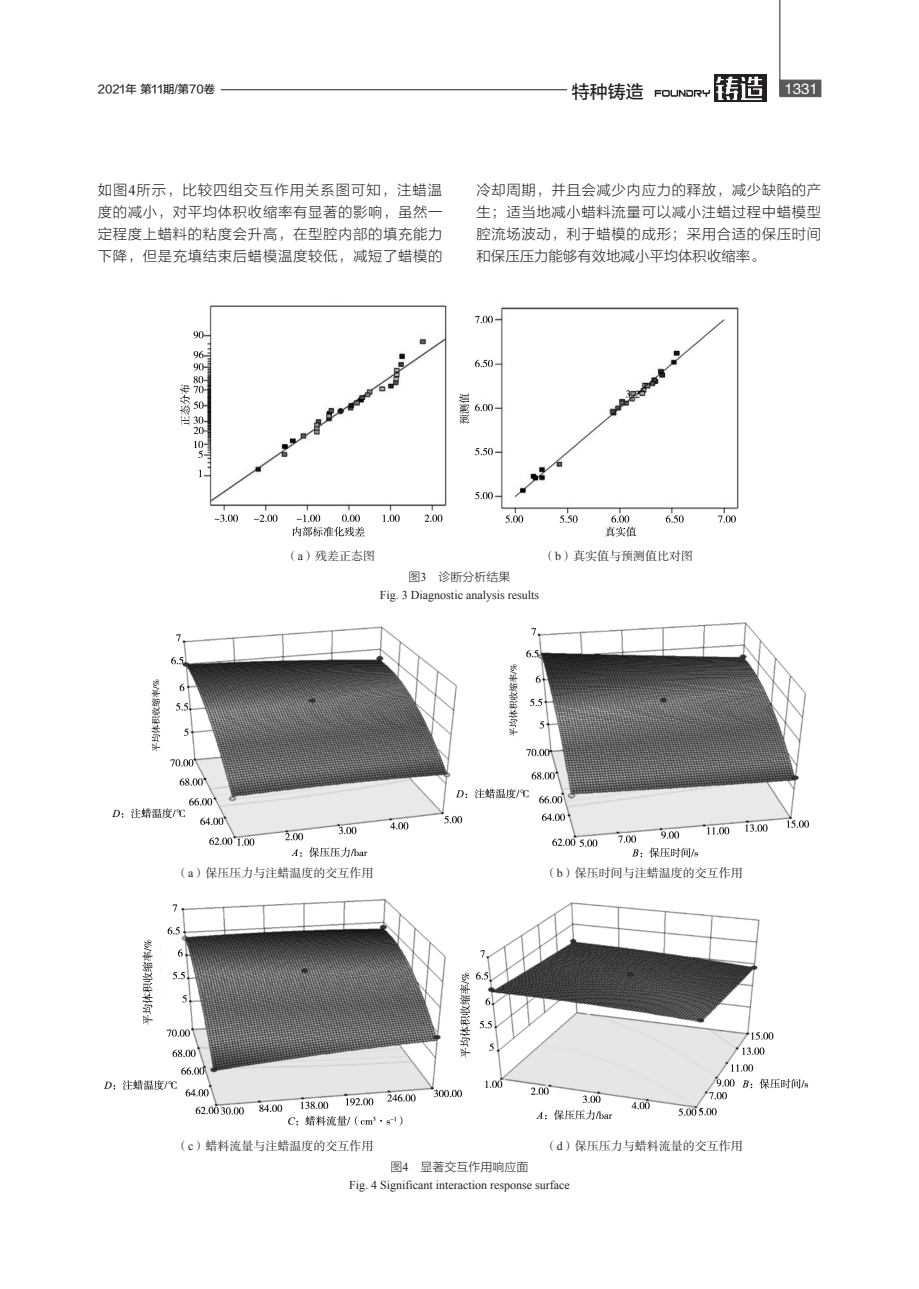
<style>
.page{position:relative;width:919px;height:1289px;background:#fff}
.page>*{position:absolute;margin:0;border:0;box-sizing:border-box;transform-origin:0 0}
.t1{font:18px "FZLTZHUNHJW GB1 0";color:#231f20}
.t2{font:15px "FZHTJW GB1 0";color:#fff}
.t3{font:14.4px/21.8px "FZLTKHK GBK1 0";letter-spacing:.04em;color:#231f20;text-align:justify}
.t4{font:12px/18px "Times New Roman";color:#231f20;text-align:center}
.t5{font:12px "FZSSJW GB1 0";color:#231f20}
.t6{font:11.25px "FZLTZHUNHJW GB1 0";color:#231f20}
.s1{font-family:"Times New Roman"}
.s2{font-family:"FZLTKHK GBK1 0"}
</style>
<div class="page">
<hr style="left:779px;top:0;width:1px;height:96px;background:#231f20">
<div style="left:714px;top:75px;width:52px;height:27px;background:#231f20"></div>
<svg style="left:654px;top:76px;width:109px;height:24px"></svg>
<hr style="left:221px;top:89px;width:346px;height:1px;background:#231f20">
<div style="left:779px;top:80px;width:42px;height:17px;background:#57585a"></div>
<img style="left:112px;top:622px;width:698px;height:236px">
<img style="left:104px;top:898px;width:704px;height:228px">
<img style="left:180px;top:305px;width:559px;height:232px">
<p class="t6" style="left:98px;top:83px;width:119px">2021年 第11期/第70卷</p>
<p class="t1" style="left:571px;top:82px;width:73px">特种铸造</p>
<p class="t2" style="left:784px;top:81px;width:35px">1331</p>
<p class="t3" style="left:98px;top:180px;width:346px">如图<span class="s1">4</span>所示，比较四组交互作用关系图可知，注蜡温度的减小，对平均体积收缩率有显著的影响，虽然一定程度上蜡料的粘度会升高，在型腔内部的填充能力下降，但是充填结束后蜡模温度较低，减短了蜡模的</p>
<p class="t3" style="left:476px;top:180px;width:346px">冷却周期，并且会减少内应力的释放，减少缺陷的产生；适当地减小蜡料流量可以减小注蜡过程中蜡模型腔流场波动，利于蜡模的成形；采用合适的保压时间和保压压力能够有效地减小平均体积收缩率。</p>
<p class="t5" style="left:286px;top:550px;width:91px">（<span class="s1">a</span>）残差正态图</p>
<p class="t5" style="left:543px;top:550px;width:151px">（<span class="s1">b</span>）真实值与预测值比对图</p>
<p class="t4" style="left:380px;top:568px;width:160px"><span class="s2">图</span>3<span class="s2">　诊断分析结果<br></span>Fig. 3 Diagnostic analysis results</p>
<p class="t5" style="left:176px;top:866px;width:199px">（<span class="s1">a</span>）保压压力与注蜡温度的交互作用</p>
<p class="t5" style="left:544px;top:866px;width:199px">（<span class="s1">b</span>）保压时间与注蜡温度的交互作用</p>
<p class="t5" style="left:176px;top:1139px;width:199px">（<span class="s1">c</span>）蜡料流量与注蜡温度的交互作用</p>
<p class="t5" style="left:544px;top:1139px;width:199px">（<span class="s1">d</span>）保压压力与蜡料流量的交互作用</p>
<p class="t4" style="left:349px;top:1158px;width:222px"><span class="s2">图</span>4<span class="s2">　显著交互作用响应面<br></span>Fig. 4 Significant interaction response surface</p>
</div>
